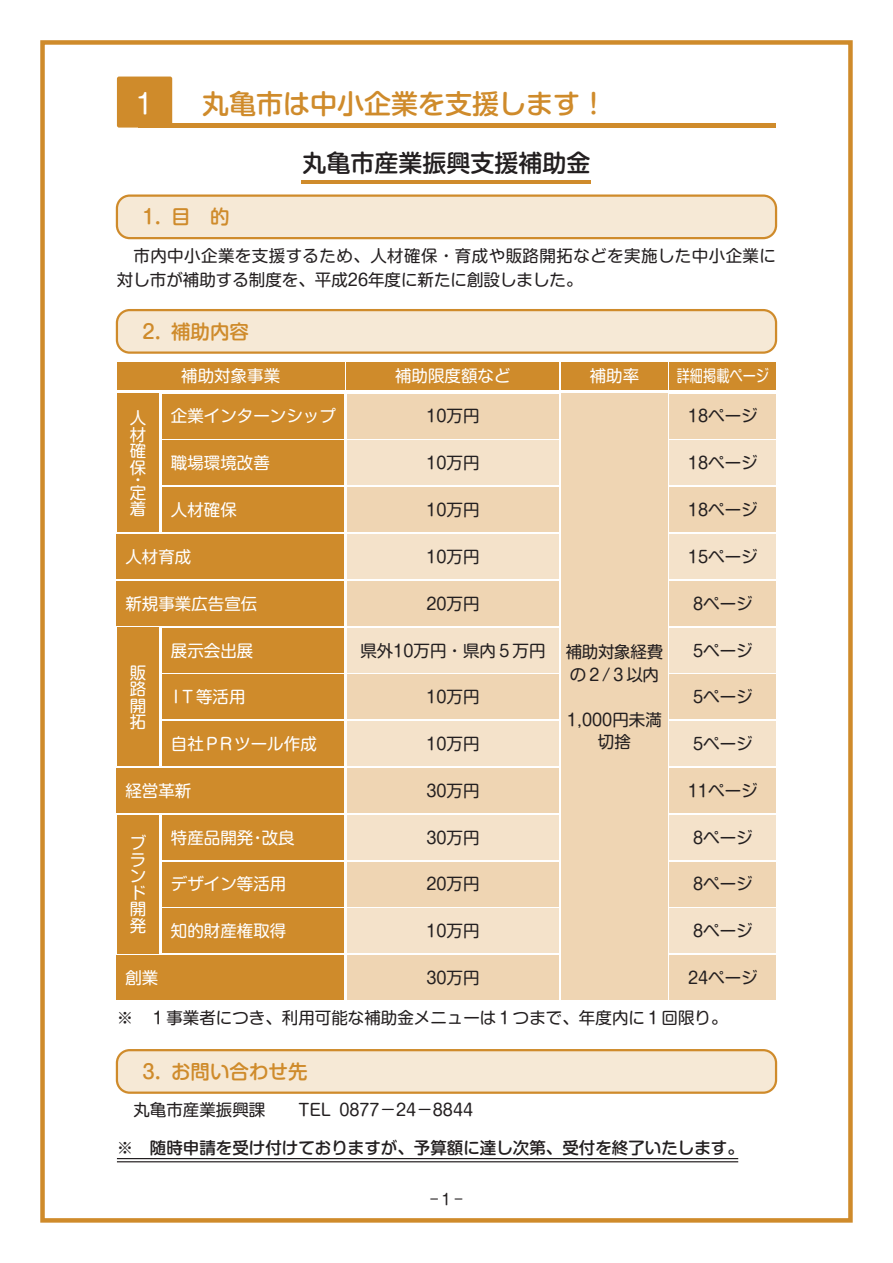
<style>
.page{position:relative;width:893px;height:1263px;background:#fff}
.page>*{position:absolute;margin:0;border:0;box-sizing:border-box;transform-origin:0 0}
.t1{font:500 27px "Shin M Go Pr 6 N";color:#cf8b2b}
.t2{font:27px "Shin M Go Pr 6 N";color:#fff}
.t3{font:500 24px "Shin M Go Pr 6 N";color:#231f20}
.t4{font:500 19.5px "Shin M Go Pr 6 N";color:#cf8b2b}
.t5{font:16.5px/22.5px "Shin M Go Pr 6 N";color:#231f20;text-align:center}
.t6{font:16.5px/16.5px "Shin M Go Pr 6 N";color:#fff;text-align:justify}
.t7{font:16.5px/24px "Shin M Go Pr 6 N";letter-spacing:.025em;color:#231f20}
.t8{font:500 16.5px "Shin M Go Pr 6 N";color:#231f20}
.t9{font:16.5px/22.5px "Shin M Go Pr 6 N";letter-spacing:-.02em;color:#231f20}
.t10{font:16.5px "Shin M Go Pr 6 N";color:#fff;scale:.8 1}
.t11{font:15px "Shin M Go Pr 6 N";color:#231f20}
</style>
<div class="page">
<div style="left:40px;top:40px;width:813px;height:1182px;border:4px solid #cf8b2b"></div>
<div style="left:117px;top:77px;width:55px;height:51px;background:#cf8b2b;border-radius:2px"></div>
<div style="left:138px;top:123px;width:638px;height:5px;background:#cf8b2b"></div>
<div style="left:117px;top:362px;width:227px;height:28px;background:#cf8b2b"></div>
<div style="left:347px;top:362px;width:212px;height:28px;background:#cf8b2b"></div>
<div style="left:670px;top:362px;width:106px;height:28px;background:#cf8b2b"></div>
<div style="left:162px;top:394px;width:182px;height:44px;background:#cf8b2b"></div>
<div style="left:162px;top:440px;width:182px;height:45px;background:#cf8b2b"></div>
<div style="left:670px;top:394px;width:106px;height:44px;background:#efd5b3"></div>
<div style="left:670px;top:440px;width:106px;height:45px;background:#f4e2ca"></div>
<div style="left:347px;top:394px;width:212px;height:44px;background:#efd5b3"></div>
<div style="left:347px;top:440px;width:212px;height:45px;background:#f4e2ca"></div>
<div style="left:162px;top:487px;width:182px;height:45px;background:#cf8b2b"></div>
<div style="left:670px;top:487px;width:106px;height:45px;background:#efd5b3"></div>
<div style="left:347px;top:487px;width:212px;height:45px;background:#efd5b3"></div>
<div style="left:561px;top:362px;width:107px;height:28px;background:#cf8b2b"></div>
<div style="left:117px;top:394px;width:42px;height:138px;background:#cf8b2b"></div>
<div style="left:117px;top:534px;width:227px;height:45px;background:#cf8b2b"></div>
<div style="left:670px;top:534px;width:106px;height:45px;background:#f4e2ca"></div>
<div style="left:347px;top:534px;width:212px;height:45px;background:#f4e2ca"></div>
<div style="left:117px;top:581px;width:227px;height:45px;background:#cf8b2b"></div>
<div style="left:162px;top:628px;width:182px;height:44px;background:#cf8b2b"></div>
<div style="left:670px;top:581px;width:106px;height:45px;background:#efd5b3"></div>
<div style="left:670px;top:628px;width:106px;height:44px;background:#f4e2ca"></div>
<div style="left:347px;top:581px;width:212px;height:45px;background:#efd5b3"></div>
<div style="left:347px;top:628px;width:212px;height:44px;background:#f4e2ca"></div>
<div style="left:162px;top:675px;width:182px;height:44px;background:#cf8b2b"></div>
<div style="left:670px;top:675px;width:106px;height:44px;background:#efd5b3"></div>
<div style="left:347px;top:675px;width:212px;height:44px;background:#efd5b3"></div>
<div style="left:162px;top:721px;width:182px;height:45px;background:#cf8b2b"></div>
<div style="left:670px;top:721px;width:106px;height:45px;background:#f4e2ca"></div>
<div style="left:347px;top:721px;width:212px;height:45px;background:#f4e2ca"></div>
<div style="left:117px;top:628px;width:42px;height:138px;background:#cf8b2b"></div>
<div style="left:117px;top:768px;width:227px;height:45px;background:#cf8b2b"></div>
<div style="left:162px;top:815px;width:182px;height:45px;background:#cf8b2b"></div>
<div style="left:670px;top:768px;width:106px;height:45px;background:#efd5b3"></div>
<div style="left:670px;top:815px;width:106px;height:45px;background:#f4e2ca"></div>
<div style="left:347px;top:768px;width:212px;height:45px;background:#efd5b3"></div>
<div style="left:347px;top:815px;width:212px;height:45px;background:#f4e2ca"></div>
<div style="left:162px;top:862px;width:182px;height:44px;background:#cf8b2b"></div>
<div style="left:162px;top:908px;width:182px;height:45px;background:#cf8b2b"></div>
<div style="left:670px;top:862px;width:106px;height:44px;background:#efd5b3"></div>
<div style="left:670px;top:908px;width:106px;height:45px;background:#f4e2ca"></div>
<div style="left:347px;top:862px;width:212px;height:44px;background:#efd5b3"></div>
<div style="left:347px;top:908px;width:212px;height:45px;background:#f4e2ca"></div>
<div style="left:117px;top:955px;width:227px;height:45px;background:#cf8b2b"></div>
<div style="left:670px;top:955px;width:106px;height:45px;background:#efd5b3"></div>
<div style="left:347px;top:955px;width:212px;height:45px;background:#efd5b3"></div>
<div style="left:561px;top:394px;width:107px;height:606px;background:#efd5b3"></div>
<div style="left:117px;top:815px;width:42px;height:138px;background:#cf8b2b"></div>
<hr style="left:302px;top:181px;width:289px;height:3px;background:#cf8b2b">
<div style="left:117px;top:196px;width:659px;height:42px;background:#f6e9d6;border-radius:13px"></div>
<div style="left:116px;top:194px;width:661px;height:45px;border:2px solid #cf8b2b;border-radius:13px"></div>
<div style="left:117px;top:310px;width:659px;height:43px;background:#f6e9d6;border-radius:13px"></div>
<div style="left:116px;top:309px;width:661px;height:45px;border:2px solid #cf8b2b;border-radius:13px"></div>
<div style="left:117px;top:1050px;width:659px;height:43px;background:#f6e9d6;border-radius:13px"></div>
<div style="left:116px;top:1049px;width:661px;height:45px;border:2px solid #cf8b2b;border-radius:13px"></div>
<hr style="left:117px;top:1161px;width:621px;height:1px;background:#231f20">
<hr style="left:117px;top:1158px;width:621px;height:1px;background:#231f20">
<h1 class="t2" style="left:136px;top:82px;width:18px">1</h1>
<h1 class="t1" style="left:202px;top:82px;width:407px">丸亀市は中小企業を支援します！</h1>
<h2 class="t3" style="left:302px;top:144px;width:289px">丸亀市産業振興支援補助金</h2>
<p class="t4" style="left:142px;top:201px;width:89px">1．目　的</p>
<p class="t7" style="left:117px;top:243px;width:661px;text-indent:16px">市内中小企業を支援するため、人材確保・育成や販路開拓などを実施した中小企業に対し市が補助する制度を、平成26年度に新たに創設しました。</p>
<p class="t4" style="left:142px;top:315px;width:108px">2．補助内容</p>
<p class="t6" style="left:181px;top:367px;width:100px">補助対象事業</p>
<p class="t6" style="left:395px;top:367px;width:117px">補助限度額など</p>
<p class="t10" style="left:677px;top:363px;width:117px">詳細掲載ページ</p>
<p class="t6" style="left:171px;top:407px;width:166px">企業インターンシップ</p>
<p class="t5" style="left:426px;top:404px;width:55px">10万円</p>
<p class="t5" style="left:426px;top:451px;width:55px">10万円</p>
<p class="t6" style="left:590px;top:367px;width:51px">補助率</p>
<p class="t5" style="left:688px;top:404px;width:71px">18ページ</p>
<p class="t5" style="left:688px;top:451px;width:71px">18ページ</p>
<p class="t6" style="left:130px;top:409px;width:17px">人材確保</p>
<p class="t6" style="left:130px;top:473px;width:18px;line-height:12.3px">・定</p>
<p class="t6" style="left:130px;top:500px;width:17px">着</p>
<p class="t6" style="left:125px;top:548px;width:67px">人材育成</p>
<p class="t5" style="left:426px;top:545px;width:55px">10万円</p>
<p class="t5" style="left:688px;top:545px;width:71px">15ページ</p>
<p class="t6" style="left:125px;top:594px;width:133px">新規事業広告宣伝</p>
<p class="t5" style="left:426px;top:591px;width:55px">20万円</p>
<p class="t5" style="left:360px;top:638px;width:187px">県外10万円・県内５万円</p>
<p class="t6" style="left:171px;top:454px;width:100px">職場環境改善</p>
<p class="t6" style="left:171px;top:501px;width:67px">人材確保</p>
<p class="t5" style="left:426px;top:498px;width:55px">10万円</p>
<p class="t5" style="left:688px;top:498px;width:71px">18ページ</p>
<p class="t5" style="left:693px;top:591px;width:61px">8ページ</p>
<p class="t6" style="left:171px;top:641px;width:84px">展示会出展</p>
<p class="t5" style="left:693px;top:638px;width:61px">5ページ</p>
<p class="t6" style="left:168px;top:688px;width:79px">ＩＴ等活用</p>
<p class="t5" style="left:426px;top:685px;width:55px">10万円</p>
<p class="t9" style="left:566px;top:640px;width:99px">補助対象経費の２/３以内</p>
<p class="t5" style="left:567px;top:708px;width:96px">1,000円未満切捨</p>
<p class="t6" style="left:130px;top:663px;width:18px">販路開拓</p>
<p class="t5" style="left:693px;top:685px;width:61px">5ページ</p>
<p class="t6" style="left:171px;top:735px;width:147px">自社ＰＲツール作成</p>
<p class="t5" style="left:426px;top:732px;width:55px">10万円</p>
<p class="t5" style="left:693px;top:732px;width:61px">5ページ</p>
<p class="t6" style="left:125px;top:782px;width:67px">経営革新</p>
<p class="t5" style="left:426px;top:779px;width:55px">30万円</p>
<p class="t5" style="left:688px;top:779px;width:71px">11ページ</p>
<p class="t6" style="left:130px;top:834px;width:18px">ブランド開発</p>
<p class="t6" style="left:171px;top:828px;width:125px">特産品開発・改良</p>
<p class="t5" style="left:693px;top:825px;width:61px">8ページ</p>
<p class="t6" style="left:171px;top:875px;width:117px">デザイン等活用</p>
<p class="t5" style="left:426px;top:872px;width:55px">20万円</p>
<p class="t5" style="left:426px;top:919px;width:55px">10万円</p>
<p class="t5" style="left:426px;top:825px;width:55px">30万円</p>
<p class="t5" style="left:693px;top:872px;width:61px">8ページ</p>
<p class="t5" style="left:693px;top:919px;width:61px">8ページ</p>
<p class="t6" style="left:171px;top:922px;width:117px">知的財産権取得</p>
<p class="t6" style="left:125px;top:969px;width:35px">創業</p>
<p class="t5" style="left:426px;top:966px;width:55px">30万円</p>
<p class="t5" style="left:688px;top:966px;width:71px">24ページ</p>
<p class="t5" style="left:117px;top:1005px;width:612px">※　１事業者につき、利用可能な補助金メニューは１つまで、年度内に１回限り。</p>
<p class="t4" style="left:142px;top:1055px;width:167px">3．お問い合わせ先</p>
<p class="t5" style="left:133px;top:1098px;width:341px">丸亀市産業振興課　　TEL 0877－24－8844</p>
<p class="t8" style="left:117px;top:1134px;width:628px">※　随時申請を受け付けておりますが、予算額に達し次第、受付を終了いたします。</p>
<p class="t11" style="left:442px;top:1187px;width:11px">1</p>
</div>
